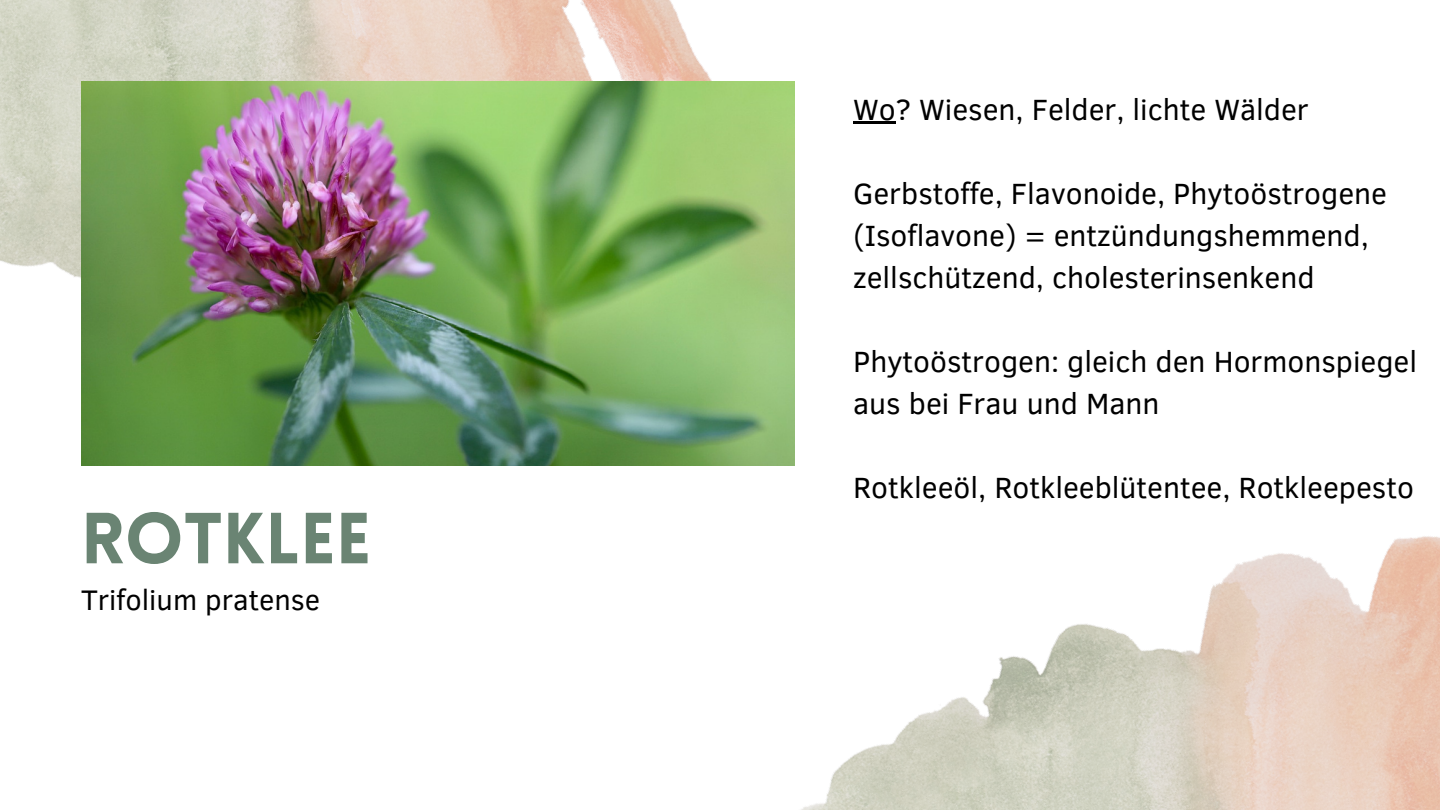
<style>
.page{position:relative;width:1440px;height:810px;background:#fff}
.page>*{position:absolute;margin:0;border:0;box-sizing:border-box;transform-origin:0 0}
.t1{font:900 70.6px "Lovelo";color:#6a8473}
.t2{font:30px/42px "Clear Sans";color:#000}
.t3{font:29px "Clear Sans";color:#000}
</style>
<div class="page">
<img style="left:0;top:0;width:795px;height:328px">
<img style="left:81px;top:81px;width:713px;height:385px">
<img style="left:681px;top:328px;width:759px;height:482px">
<hr style="left:853px;top:121px;width:43px;height:3px;background:#000">
<h1 class="t1" style="left:81px;top:510px;width:292px">ROTKLEE</h1>
<p class="t3" style="left:81px;top:579px;width:241px">Trifolium pratense</p>
<p class="t2" style="left:853px;top:87px;width:457px">Wo? Wiesen, Felder, lichte Wälder</p>
<p class="t2" style="left:853px;top:171px;width:535px">Gerbstoffe, Flavonoide, Phytoöstrogene (Isoflavone) = entzündungshemmend, zellschützend, cholesterinsenkend</p>
<p class="t2" style="left:853px;top:339px;width:566px">Phytoöstrogen: gleich den Hormonspiegel aus bei Frau und Mann</p>
<p class="t2" style="left:853px;top:465px;width:562px">Rotkleeöl, Rotkleeblütentee, Rotkleepesto</p>
</div>
